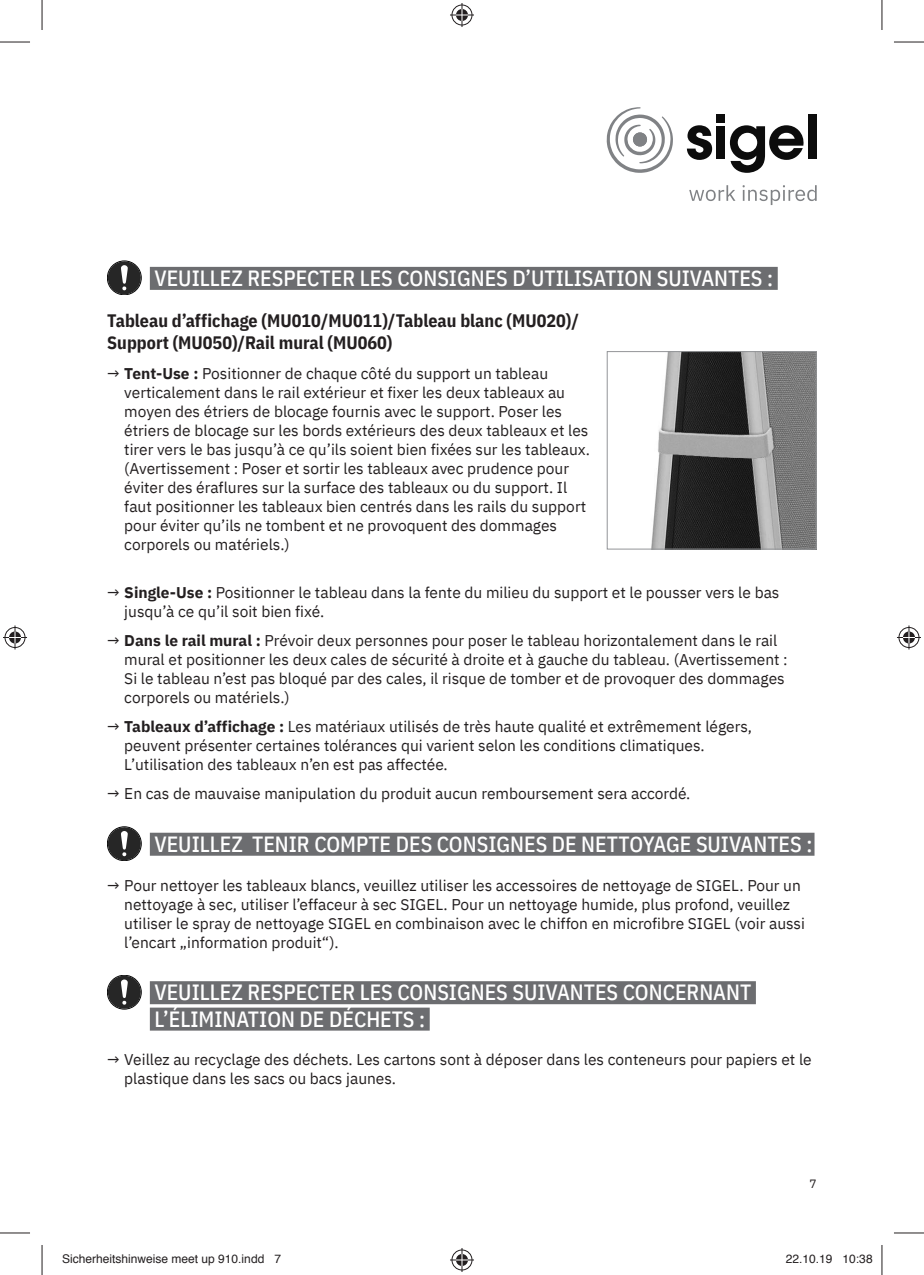
<style>
.page{position:relative;width:924px;height:1275px;background:#fff}
.page>*{position:absolute;margin:0;border:0;box-sizing:border-box;transform-origin:0 0}
.t1{font:500 22px/26.4px "IBM Plex Sans Cond";color:#fff}
.t2{font:700 18px/21.6px "IBM Plex Sans Cond";color:#231f20}
.t3{font:15.6px/19px "IBM Plex Sans";color:#231f20}
.t4{font:12px "Helvetica";color:#231f20}
.t5{font:12px "IBM Plex Sans";color:#231f20}
.s1{font-weight:700}
</style>
<div class="page">
<svg style="left:686px;top:125px;width:25px;height:35px"></svg>
<div style="left:716px;top:126px;width:9px;height:33px;background:#0c0c0c"></div>
<div style="left:807px;top:115px;width:9px;height:44px;background:#0c0c0c"></div>
<div style="left:716px;top:115px;width:9px;height:8px;background:#0c0c0c"></div>
<svg style="left:606px;top:107px;width:66px;height:66px"></svg>
<svg style="left:729px;top:125px;width:74px;height:48px"></svg>
<svg style="left:689px;top:185px;width:127px;height:20px"></svg>
<div style="left:150px;top:267px;width:627px;height:23px;background:#6c6d70"></div>
<div style="left:150px;top:832px;width:664px;height:23px;background:#6c6d70"></div>
<div style="left:150px;top:981px;width:605px;height:23px;background:#6c6d70"></div>
<div style="left:150px;top:1007px;width:279px;height:23px;background:#6c6d70"></div>
<div style="left:107px;top:261px;width:34px;height:34px;border:1px solid #020202;border-radius:50%"></div>
<svg style="left:107px;top:261px;width:34px;height:33px"></svg>
<svg style="left:107px;top:826px;width:34px;height:34px"></svg>
<div style="left:107px;top:975px;width:34px;height:34px;border:1px solid #020202;border-radius:50%"></div>
<svg style="left:107px;top:975px;width:34px;height:33px"></svg>
<img style="left:651px;top:353px;width:163px;height:194px">
<div style="left:606px;top:351px;width:210px;height:198px;border:1px solid #939598"></div>
<hr style="left:0;top:42px;width:30px;height:1px;background:#231f20">
<hr style="left:893px;top:42px;width:30px;height:1px;background:#231f20">
<hr style="left:0;top:1232px;width:30px;height:1px;background:#231f20">
<hr style="left:893px;top:1232px;width:30px;height:1px;background:#231f20">
<hr style="left:42px;top:0;width:1px;height:30px;background:#231f20">
<hr style="left:42px;top:1245px;width:1px;height:30px;background:#231f20">
<hr style="left:881px;top:0;width:1px;height:30px;background:#231f20">
<hr style="left:881px;top:1245px;width:1px;height:30px;background:#231f20">
<svg style="left:450px;top:3px;width:24px;height:24px"></svg>
<svg style="left:450px;top:1248px;width:24px;height:24px"></svg>
<svg style="left:3px;top:625px;width:24px;height:24px"></svg>
<svg style="left:897px;top:625px;width:23px;height:24px"></svg>
<h1 class="t1" style="left:154px;top:263px;width:620px">VEUILLEZ RESPECTER LES CONSIGNES D’UTILISATION SUIVANTES :</h1>
<p class="t2" style="left:107px;top:309px;width:473px">Tableau d’affichage (MU010/MU011)/Tableau blanc (MU020)/<br>Support (MU050)/Rail mural (MU060)</p>
<p class="t3" style="left:124px;top:363px;width:467px;text-indent:-17px">→ <span class="s1">Tent-Use :</span> Positionner de chaque côté du support un tableau verticalement dans le rail extérieur et fixer les deux tableaux au moyen des étriers de blocage fournis avec le support. Poser les étriers de blocage sur les bords extérieurs des deux tableaux et les tirer vers le bas jusqu’à ce qu’ils soient bien fixées sur les tableaux. (Avertissement : Poser et sortir les tableaux avec prudence pour éviter des éraflures sur la surface des tableaux ou du support. Il faut positionner les tableaux bien centrés dans les rails du support pour éviter qu’ils ne tombent et ne provoquent des dommages corporels ou matériels.)</p>
<p class="t3" style="left:124px;top:582px;width:656px;text-indent:-17px">→ <span class="s1">Single-Use :</span> Positionner le tableau dans la fente du milieu du support et le pousser vers le bas jusqu’à ce qu’il soit bien fixé.</p>
<p class="t3" style="left:124px;top:630px;width:664px;text-indent:-17px">→ <span class="s1">Dans le rail mural :</span> Prévoir deux personnes pour poser le tableau horizontalement dans le rail mural et positionner les deux cales de sécurité à droite et à gauche du tableau. (Avertissement :<br>Si le tableau n’est pas bloqué par des cales, il risque de tomber et de provoquer des dommages corporels ou matériels.)</p>
<p class="t3" style="left:124px;top:716px;width:629px;text-indent:-17px">→ <span class="s1">Tableaux d’affichage :</span> Les matériaux utilisés de très haute qualité et extrêmement légers, peuvent présenter certaines tolérances qui varient selon les conditions climatiques.<br>L’utilisation des tableaux n’en est pas affectée.</p>
<p class="t3" style="left:107px;top:783px;width:584px">→ En cas de mauvaise manipulation du produit aucun remboursement sera accordé.</p>
<h1 class="t1" style="left:154px;top:829px;width:659px">VEUILLEZ TENIR COMPTE DES CONSIGNES DE NETTOYAGE SUIVANTES :</h1>
<p class="t3" style="left:124px;top:874px;width:682px;text-indent:-17px">→ Pour nettoyer les tableaux blancs, veuillez utiliser les accessoires de nettoyage de SIGEL. Pour un nettoyage à sec, utiliser l’effaceur à sec SIGEL. Pour un nettoyage humide, plus profond, veuillez utiliser le spray de nettoyage SIGEL en combinaison avec le chiffon en microfibre SIGEL (voir aussi l’encart „information produit“).</p>
<h1 class="t1" style="left:154px;top:977px;width:598px">VEUILLEZ RESPECTER LES CONSIGNES SUIVANTES CONCERNANT<br>L’ÉLIMINATION DE DÉCHETS :</h1>
<p class="t3" style="left:124px;top:1049px;width:688px;text-indent:-17px">→ Veillez au recyclage des déchets. Les cartons sont à déposer dans les conteneurs pour papiers et le plastique dans les sacs ou bacs jaunes.</p>
<p class="t5" style="left:809px;top:1175px;width:9px">7</p>
<p class="t4" style="left:62px;top:1249px;width:220px">Sicherheitshinweise meet up 910.indd 7</p>
<p class="t4" style="left:785px;top:1249px;width:88px">22.10.19 10:38</p>
</div>
